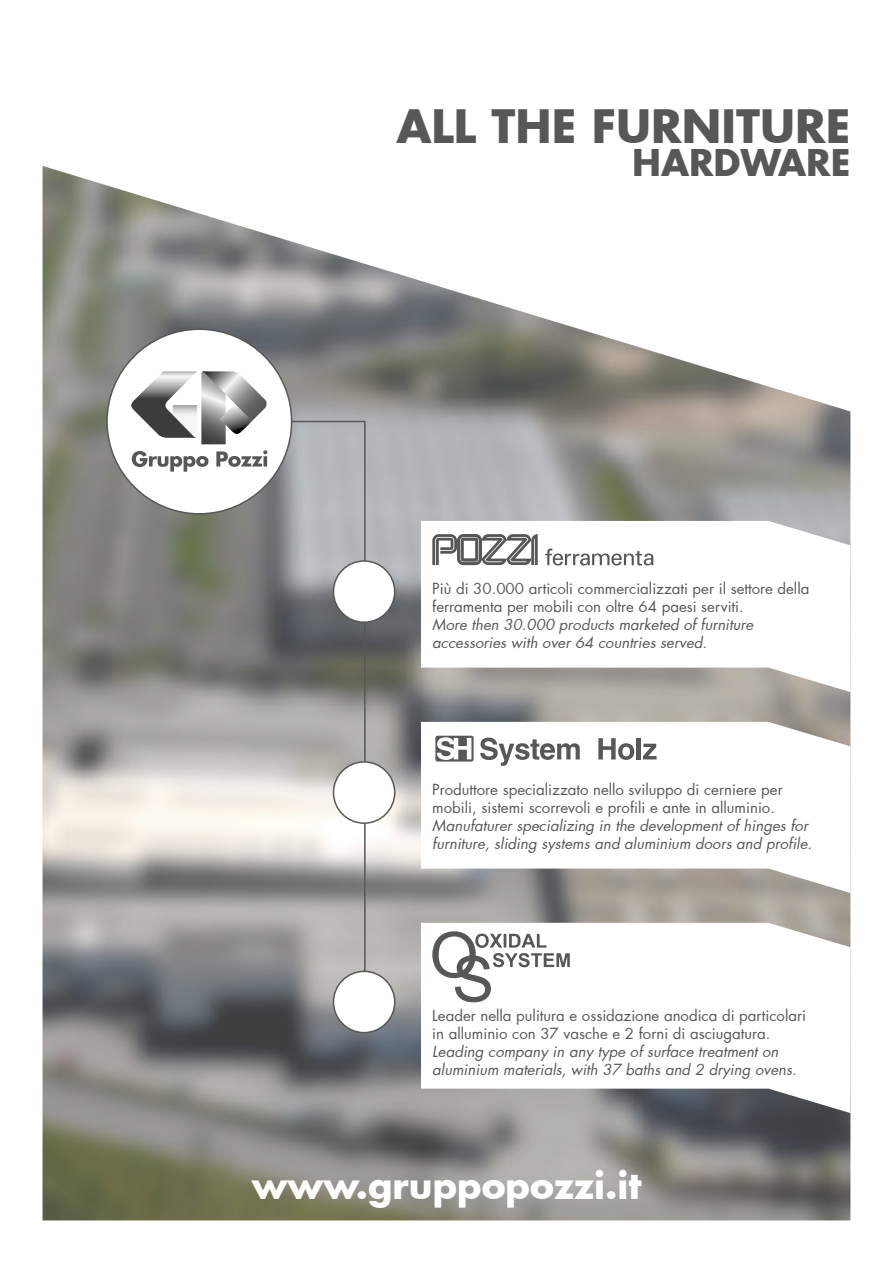
<style>
.page{position:relative;width:893px;height:1263px;background:#fff}
.page>*{position:absolute;margin:0;border:0;box-sizing:border-box;transform-origin:0 0}
.t1{font:700 45px "Futura";color:#575756}
.t2{font:700 36px "Futura";color:#fff}
.t3{font:700 36px "Futura";color:#575756}
.t4{font:15px/18px "Futura";color:#575756}
.t5{font:italic 15px/18px "Futura";color:#575756}
</style>
<div class="page">
<img style="left:43px;top:166px;width:807px;height:1054px">
<svg style="left:421px;top:521px;width:429px;height:171px"></svg>
<svg style="left:421px;top:722px;width:429px;height:171px"></svg>
<svg style="left:421px;top:923px;width:429px;height:190px"></svg>
<svg style="left:432px;top:534px;width:106px;height:31px"></svg>
<svg style="left:545px;top:548px;width:108px;height:17px"></svg>
<svg style="left:435px;top:736px;width:39px;height:25px"></svg>
<svg style="left:480px;top:738px;width:100px;height:28px"></svg>
<svg style="left:598px;top:738px;width:36px;height:22px"></svg>
<hr style="left:637px;top:738px;width:4px;height:21px;background:#575756">
<svg style="left:643px;top:744px;width:14px;height:15px"></svg>
<svg style="left:432px;top:931px;width:138px;height:71px"></svg>
<hr style="left:270px;top:421px;width:94px;height:1px;background:#575756">
<hr style="left:364px;top:421px;width:2px;height:559px;background:#575756">
<div style="left:107px;top:329px;width:185px;height:185px;background:#fff;border-radius:50%"></div>
<svg style="left:131px;top:371px;width:135px;height:73px"></svg>
<svg style="left:132px;top:451px;width:77px;height:21px"></svg>
<svg style="left:216px;top:450px;width:51px;height:17px"></svg>
<svg style="left:263px;top:456px;width:4px;height:10px"></svg>
<div style="left:333px;top:561px;width:62px;height:61px;background:#fff;border-radius:50%"></div>
<div style="left:333px;top:560px;width:62px;height:63px;border:2px solid #575756;border-radius:50%"></div>
<div style="left:333px;top:762px;width:62px;height:61px;background:#fff;border-radius:50%"></div>
<div style="left:333px;top:761px;width:62px;height:63px;border:2px solid #575756;border-radius:50%"></div>
<div style="left:333px;top:971px;width:62px;height:61px;background:#fff;border-radius:50%"></div>
<div style="left:333px;top:971px;width:62px;height:62px;border:2px solid #575756;border-radius:50%"></div>
<h1 class="t1" style="left:396px;top:95px;width:456px">ALL THE FURNITURE</h1>
<h2 class="t3" style="left:632px;top:137px;width:220px">HARDWARE</h2>
<p class="t4" style="left:432px;top:579px;width:379px">Più di 30.000 articoli commercializzati per il settore della ferramenta per mobili con oltre 64 paesi serviti.</p>
<p class="t5" style="left:432px;top:615px;width:322px">More then 30.000 products marketed of furniture accessories with over 64 countries served.</p>
<p class="t4" style="left:432px;top:780px;width:352px">Produttore specializzato nello sviluppo di cerniere per mobili, sistemi scorrevoli e profili e ante in alluminio.</p>
<p class="t5" style="left:432px;top:816px;width:381px">Manufaturer specializing in the development of hinges for furniture, sliding systems and aluminium doors and profile.</p>
<p class="t4" style="left:432px;top:1006px;width:375px">Leader nella pulitura e ossidazione anodica di particolari in alluminio con 37 vasche e 2 forni di asciugatura.</p>
<p class="t5" style="left:432px;top:1042px;width:366px">Leading company in any type of surface treatment on aluminium materials, with 37 baths and 2 drying ovens.</p>
<h2 class="t2" style="left:252px;top:1160px;width:391px">www.gruppopozzi.it</h2>
</div>
